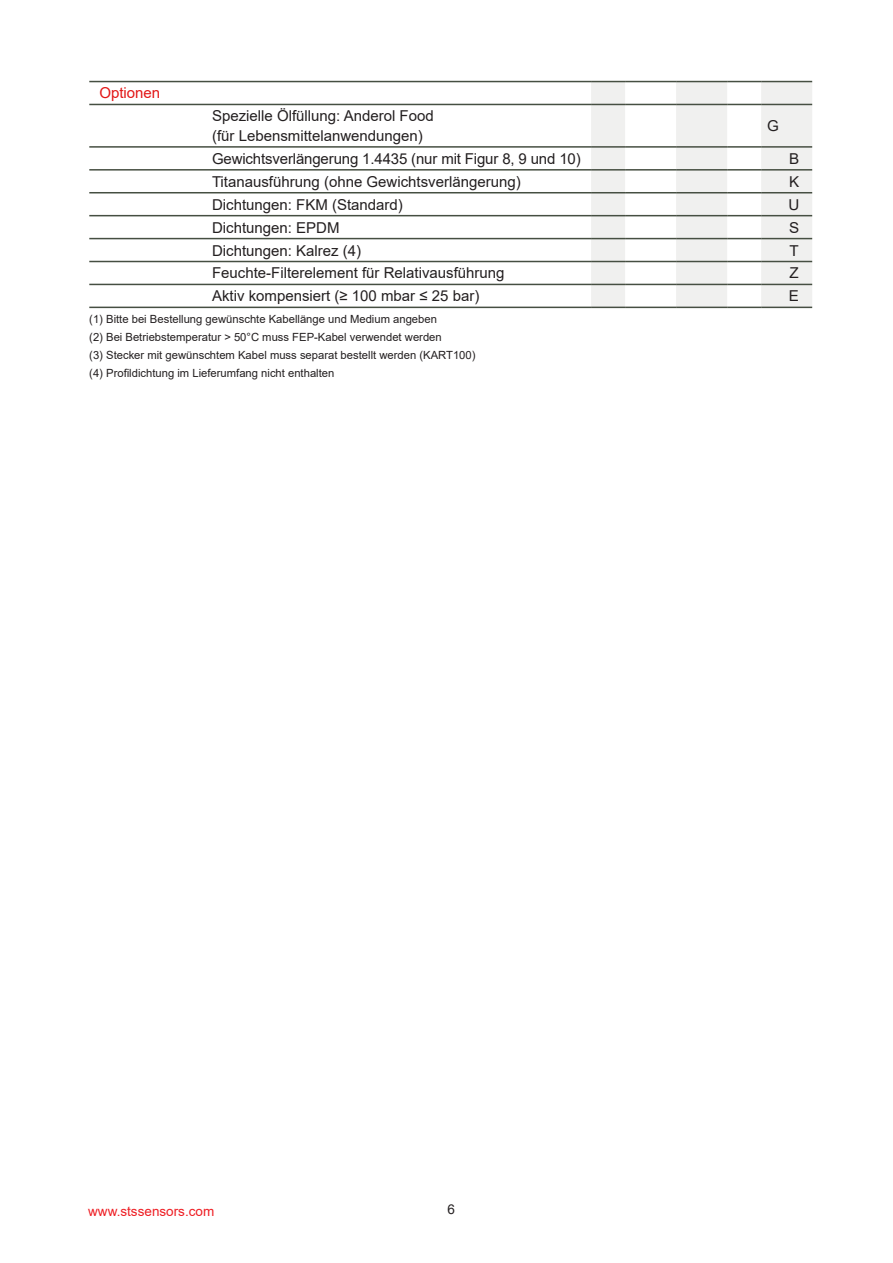
<style>
.page{position:relative;width:893px;height:1263px;background:#fff}
.page>*{position:absolute;margin:0;border:0;box-sizing:border-box;transform-origin:0 0}
.Table_Paragraph{font:15px "Arial";color:#231f20}
.Table_Paragraph-2{font:15px "Arial";color:#e21616}
.t1{font:13.5px "Arial";color:#ee1d23}
.t2{font:13.5px "Arial";color:#231f20}
.t3{font:11.25px "Arial";color:#231f20}
</style>
<div class="page">
<svg style="left:591px;top:82px;width:221px;height:225px;fill:#f0f0ef"></svg>
<hr style="left:89px;top:81px;width:502px;height:1px;background:#464f42">
<hr style="left:591px;top:81px;width:34px;height:1px;background:#464f42">
<hr style="left:625px;top:81px;width:51px;height:1px;background:#464f42">
<hr style="left:676px;top:81px;width:51px;height:1px;background:#464f42">
<hr style="left:727px;top:81px;width:34px;height:1px;background:#464f42">
<hr style="left:761px;top:81px;width:51px;height:1px;background:#464f42">
<hr style="left:89px;top:104px;width:502px;height:1px;background:#464f42">
<hr style="left:591px;top:104px;width:34px;height:1px;background:#464f42">
<hr style="left:625px;top:104px;width:51px;height:1px;background:#464f42">
<hr style="left:676px;top:104px;width:51px;height:1px;background:#464f42">
<hr style="left:727px;top:104px;width:34px;height:1px;background:#464f42">
<hr style="left:761px;top:104px;width:51px;height:1px;background:#464f42">
<hr style="left:89px;top:146px;width:502px;height:2px;background:#464f42">
<hr style="left:591px;top:146px;width:34px;height:2px;background:#464f42">
<hr style="left:625px;top:146px;width:51px;height:2px;background:#464f42">
<hr style="left:676px;top:146px;width:51px;height:2px;background:#464f42">
<hr style="left:727px;top:146px;width:34px;height:2px;background:#464f42">
<hr style="left:761px;top:146px;width:51px;height:2px;background:#464f42">
<hr style="left:89px;top:169px;width:502px;height:2px;background:#464f42">
<hr style="left:89px;top:192px;width:502px;height:1px;background:#464f42">
<hr style="left:89px;top:215px;width:502px;height:1px;background:#464f42">
<hr style="left:89px;top:238px;width:502px;height:1px;background:#464f42">
<hr style="left:89px;top:261px;width:502px;height:1px;background:#464f42">
<hr style="left:591px;top:169px;width:34px;height:2px;background:#464f42">
<hr style="left:591px;top:192px;width:34px;height:1px;background:#464f42">
<hr style="left:591px;top:215px;width:34px;height:1px;background:#464f42">
<hr style="left:591px;top:238px;width:34px;height:1px;background:#464f42">
<hr style="left:591px;top:261px;width:34px;height:1px;background:#464f42">
<hr style="left:625px;top:169px;width:51px;height:2px;background:#464f42">
<hr style="left:625px;top:192px;width:51px;height:1px;background:#464f42">
<hr style="left:625px;top:215px;width:51px;height:1px;background:#464f42">
<hr style="left:625px;top:238px;width:51px;height:1px;background:#464f42">
<hr style="left:625px;top:261px;width:51px;height:1px;background:#464f42">
<hr style="left:676px;top:169px;width:51px;height:2px;background:#464f42">
<hr style="left:676px;top:192px;width:51px;height:1px;background:#464f42">
<hr style="left:676px;top:215px;width:51px;height:1px;background:#464f42">
<hr style="left:676px;top:238px;width:51px;height:1px;background:#464f42">
<hr style="left:676px;top:261px;width:51px;height:1px;background:#464f42">
<hr style="left:727px;top:169px;width:34px;height:2px;background:#464f42">
<hr style="left:727px;top:192px;width:34px;height:1px;background:#464f42">
<hr style="left:727px;top:215px;width:34px;height:1px;background:#464f42">
<hr style="left:727px;top:238px;width:34px;height:1px;background:#464f42">
<hr style="left:727px;top:261px;width:34px;height:1px;background:#464f42">
<hr style="left:761px;top:169px;width:51px;height:2px;background:#464f42">
<hr style="left:761px;top:192px;width:51px;height:1px;background:#464f42">
<hr style="left:761px;top:215px;width:51px;height:1px;background:#464f42">
<hr style="left:761px;top:238px;width:51px;height:1px;background:#464f42">
<hr style="left:761px;top:261px;width:51px;height:1px;background:#464f42">
<hr style="left:89px;top:284px;width:502px;height:1px;background:#464f42">
<hr style="left:591px;top:284px;width:34px;height:1px;background:#464f42">
<hr style="left:625px;top:284px;width:51px;height:1px;background:#464f42">
<hr style="left:676px;top:284px;width:51px;height:1px;background:#464f42">
<hr style="left:727px;top:284px;width:34px;height:1px;background:#464f42">
<hr style="left:761px;top:284px;width:51px;height:1px;background:#464f42">
<hr style="left:89px;top:307px;width:502px;height:1px;background:#464f42">
<hr style="left:591px;top:307px;width:34px;height:1px;background:#464f42">
<hr style="left:625px;top:307px;width:51px;height:1px;background:#464f42">
<hr style="left:676px;top:307px;width:51px;height:1px;background:#464f42">
<hr style="left:727px;top:307px;width:34px;height:1px;background:#464f42">
<hr style="left:761px;top:307px;width:51px;height:1px;background:#464f42">
<p class="Table_Paragraph-2" style="left:99px;top:83px;width:62px">Optionen</p>
<p class="Table_Paragraph" style="left:212px;top:106px;width:223px">Spezielle Ölfüllung: Anderol Food</p>
<p class="Table_Paragraph" style="left:212px;top:125px;width:212px">(für Lebensmittelanwendungen)</p>
<p class="Table_Paragraph" style="left:767px;top:116px;width:13px">G</p>
<p class="Table_Paragraph" style="left:212px;top:148px;width:370px">Gewichtsverlängerung 1.4435 (nur mit Figur 8, 9 und 10)</p>
<p class="Table_Paragraph" style="left:789px;top:148px;width:12px">B</p>
<p class="Table_Paragraph" style="left:212px;top:171px;width:310px">Titanausführung (ohne Gewichtsverlängerung)</p>
<p class="Table_Paragraph" style="left:789px;top:171px;width:12px">K</p>
<p class="Table_Paragraph" style="left:212px;top:194px;width:192px">Dichtungen: FKM (Standard)</p>
<p class="Table_Paragraph" style="left:789px;top:194px;width:12px">U</p>
<p class="Table_Paragraph" style="left:212px;top:217px;width:129px">Dichtungen: EPDM</p>
<p class="Table_Paragraph" style="left:789px;top:217px;width:12px">S</p>
<p class="Table_Paragraph" style="left:212px;top:240px;width:151px">Dichtungen: Kalrez (4)</p>
<p class="Table_Paragraph" style="left:790px;top:240px;width:11px">T</p>
<p class="Table_Paragraph" style="left:212px;top:263px;width:294px">Feuchte-Filterelement für Relativausführung</p>
<p class="Table_Paragraph" style="left:789px;top:263px;width:11px">Z</p>
<p class="Table_Paragraph" style="left:212px;top:286px;width:269px">Aktiv kompensiert (≥ 100 mbar ≤ 25 bar)</p>
<p class="Table_Paragraph" style="left:789px;top:286px;width:12px">E</p>
<p class="t3" style="left:89px;top:311px;width:349px">(1) Bitte bei Bestellung gewünschte Kabellänge und Medium angeben</p>
<p class="t3" style="left:89px;top:329px;width:354px">(2) Bei Betriebstemperatur &gt; 50°C muss FEP-Kabel verwendet werden</p>
<p class="t3" style="left:89px;top:347px;width:388px">(3) Stecker mit gewünschtem Kabel muss separat bestellt werden (KART100)</p>
<p class="t3" style="left:89px;top:365px;width:247px">(4) Profildichtung im Lieferumfang nicht enthalten</p>
<p class="t1" style="left:88px;top:1202px;width:128px">www.stssensors.com</p>
<p class="t2" style="left:448px;top:1200px;width:9px">6</p>
</div>
